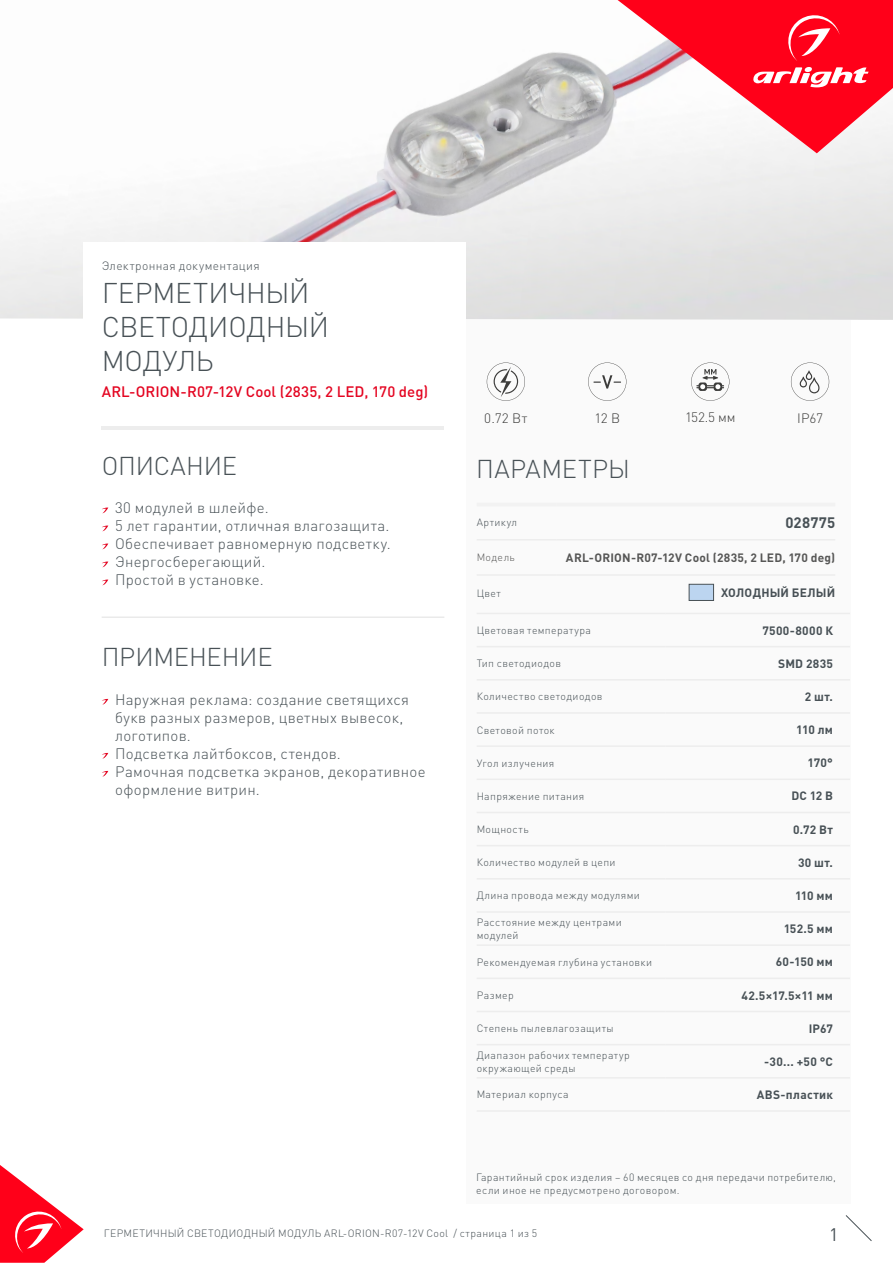
<style>
.page{position:relative;width:893px;height:1263px;background:#fff}
.page>*{position:absolute;margin:0;border:0;box-sizing:border-box;transform-origin:0 0}
.t1{font:300 28.2px/33.9px "DIN Pro";letter-spacing:-.01em;color:#485156}
.t2{font:300 25.5px "DIN Pro";letter-spacing:-.005em;color:#485156}
.t3{font:300 25.5px "DIN Pro";letter-spacing:.015em;color:#485156}
.t4{font:18px "DIN Pro";color:#485156}
.t5{font:300 15px/18px "DIN Pro";letter-spacing:.02em;color:#485156}
.t6{font:500 15px "DIN Pro";letter-spacing:.005em;color:#e40521}
.t7{font:700 15px "DIN Pro";letter-spacing:.015em;color:#485156}
.t8{font:300 13.5px "DIN Pro";letter-spacing:-.005em;color:#3c3c3b}
.t9{font:700 12px "DIN Pro";letter-spacing:.02em;color:#485156}
.t10{font:700 12px "DIN Pro";letter-spacing:.02em;color:#575756}
.t11{font:300 12px "DIN Pro";letter-spacing:.03em;color:#485156}
.t12{font:300 10.5px/12.6px "DIN Pro";letter-spacing:.035em;color:#485156}
.t13{font:300 10.5px "DIN Pro";letter-spacing:.035em;color:#575756}
</style>
<div class="page">
<svg style="left:0;top:1165px;width:84px;height:98px"></svg>
<svg style="left:845px;top:1215px;width:27px;height:26px"></svg>
<img style="left:0;top:0;width:893px;height:320px">
<div style="left:466px;top:320px;width:384px;height:883px;background:#fafafa"></div>
<svg style="left:618px;top:0;width:275px;height:153px"></svg>
<hr style="left:102px;top:426px;width:342px;height:3px;background:#ededed">
<svg style="left:102px;top:507px;width:6px;height:6px"></svg>
<svg style="left:102px;top:525px;width:6px;height:6px"></svg>
<svg style="left:102px;top:543px;width:6px;height:6px"></svg>
<svg style="left:102px;top:561px;width:6px;height:6px"></svg>
<svg style="left:102px;top:579px;width:6px;height:6px"></svg>
<svg style="left:102px;top:699px;width:6px;height:6px"></svg>
<svg style="left:102px;top:753px;width:6px;height:6px"></svg>
<svg style="left:102px;top:771px;width:6px;height:6px"></svg>
<hr style="left:102px;top:617px;width:342px;height:1px;background:#e3e3e3">
<div style="left:84px;top:242px;width:382px;height:113px;background:#fff"></div>
<svg style="left:791px;top:362px;width:38px;height:39px"></svg>
<svg style="left:487px;top:362px;width:38px;height:39px"></svg>
<svg style="left:588px;top:362px;width:38px;height:39px"></svg>
<svg style="left:691px;top:362px;width:38px;height:39px"></svg>
<hr style="left:477px;top:503px;width:79px;height:3px;background:#f2f2f2">
<hr style="left:556px;top:503px;width:279px;height:3px;background:#f2f2f2">
<hr style="left:477px;top:539px;width:79px;height:1px;background:#ededed">
<hr style="left:556px;top:539px;width:279px;height:1px;background:#ededed">
<hr style="left:477px;top:574px;width:79px;height:2px;background:#ededed">
<hr style="left:556px;top:574px;width:279px;height:2px;background:#ededed">
<hr style="left:477px;top:712px;width:188px;height:2px;background:#ededed">
<hr style="left:665px;top:712px;width:185px;height:2px;background:#ededed">
<hr style="left:477px;top:745px;width:188px;height:2px;background:#ededed">
<hr style="left:665px;top:745px;width:185px;height:2px;background:#ededed">
<hr style="left:477px;top:778px;width:188px;height:2px;background:#ededed">
<hr style="left:665px;top:778px;width:185px;height:2px;background:#ededed">
<hr style="left:477px;top:812px;width:188px;height:1px;background:#ededed">
<hr style="left:665px;top:812px;width:185px;height:1px;background:#ededed">
<hr style="left:477px;top:845px;width:188px;height:1px;background:#ededed">
<hr style="left:665px;top:845px;width:185px;height:1px;background:#ededed">
<hr style="left:477px;top:878px;width:188px;height:1px;background:#ededed">
<hr style="left:665px;top:878px;width:185px;height:1px;background:#ededed">
<hr style="left:477px;top:911px;width:188px;height:2px;background:#ededed">
<hr style="left:665px;top:911px;width:185px;height:2px;background:#ededed">
<hr style="left:477px;top:944px;width:188px;height:2px;background:#ededed">
<hr style="left:665px;top:944px;width:185px;height:2px;background:#ededed">
<hr style="left:477px;top:613px;width:188px;height:1px;background:#ededed">
<hr style="left:477px;top:646px;width:188px;height:1px;background:#ededed">
<hr style="left:665px;top:613px;width:185px;height:1px;background:#ededed">
<hr style="left:665px;top:646px;width:185px;height:1px;background:#ededed">
<hr style="left:477px;top:679px;width:188px;height:1px;background:#ededed">
<hr style="left:665px;top:679px;width:185px;height:1px;background:#ededed">
<hr style="left:477px;top:977px;width:188px;height:2px;background:#ededed">
<hr style="left:665px;top:977px;width:185px;height:2px;background:#ededed">
<hr style="left:477px;top:1011px;width:188px;height:1px;background:#ededed">
<hr style="left:477px;top:1044px;width:188px;height:1px;background:#ededed">
<hr style="left:477px;top:1077px;width:188px;height:1px;background:#ededed">
<hr style="left:477px;top:1110px;width:188px;height:2px;background:#ededed">
<hr style="left:665px;top:1011px;width:185px;height:1px;background:#ededed">
<hr style="left:665px;top:1044px;width:185px;height:1px;background:#ededed">
<hr style="left:665px;top:1077px;width:185px;height:1px;background:#ededed">
<hr style="left:665px;top:1110px;width:185px;height:2px;background:#ededed">
<div style="left:689px;top:584px;width:25px;height:17px;background:#bcd5f0;border:1px solid #485156"></div>
<p class="t11" style="left:102px;top:257px;width:160px">Электронная документация</p>
<h1 class="t1" style="left:102px;top:275px;width:229px">ГЕРМЕТИЧНЫЙ<br>СВЕТОДИОДНЫЙ<br>МОДУЛЬ</h1>
<h3 class="t6" style="left:102px;top:381px;width:328px">ARL-ORION-R07-12V Cool (2835, 2 LED, 170 deg)</h3>
<h2 class="t2" style="left:102px;top:448px;width:137px">ОПИСАНИЕ</h2>
<h3 class="t5" style="left:115px;top:498px;width:277px">30 модулей в шлейфе.<br>5 лет гарантии, отличная влагозащита.<br>Обеспечивает равномерную подсветку.<br>Энергосберегающий.<br>Простой в установке.</h3>
<h2 class="t2" style="left:102px;top:639px;width:172px">ПРИМЕНЕНИЕ</h2>
<h3 class="t5" style="left:115px;top:690px;width:312px">Наружная реклама: создание светящихся букв разных размеров, цветных вывесок, логотипов.<br>Подсветка лайтбоксов, стендов.<br>Рамочная подсветка экранов, декоративное оформление витрин.</h3>
<p class="t8" style="left:484px;top:409px;width:45px">0.72 Вт</p>
<p class="t8" style="left:594px;top:409px;width:27px">12 В</p>
<p class="t8" style="left:685px;top:408px;width:52px">152.5 мм</p>
<p class="t8" style="left:797px;top:409px;width:27px">IP67</p>
<h2 class="t3" style="left:476px;top:451px;width:155px">ПАРАМЕТРЫ</h2>
<p class="t12" style="left:477px;top:516px;width:42px">Артикул</p>
<h3 class="t7" style="left:785px;top:512px;width:51px">028775</h3>
<p class="t13" style="left:477px;top:550px;width:40px">Модель</p>
<p class="t10" style="left:566px;top:549px;width:271px">ARL-ORION-R07-12V Cool (2835, 2 LED, 170 deg)</p>
<p class="t12" style="left:477px;top:586px;width:26px">Цвет</p>
<p class="t9" style="left:721px;top:585px;width:116px">ХОЛОДНЫЙ БЕЛЫЙ</p>
<p class="t12" style="left:477px;top:623px;width:116px">Цветовая температура</p>
<p class="t9" style="left:762px;top:622px;width:72px">7500-8000 К</p>
<p class="t12" style="left:477px;top:657px;width:86px">Тип светодиодов</p>
<p class="t9" style="left:778px;top:655px;width:56px">SMD 2835</p>
<p class="t12" style="left:477px;top:690px;width:127px">Количество светодиодов</p>
<p class="t9" style="left:805px;top:688px;width:30px">2 шт.</p>
<p class="t12" style="left:477px;top:723px;width:80px">Световой поток</p>
<p class="t9" style="left:796px;top:722px;width:38px">110 лм</p>
<p class="t12" style="left:477px;top:756px;width:79px">Угол излучения</p>
<p class="t9" style="left:807px;top:755px;width:27px">170°</p>
<p class="t12" style="left:477px;top:789px;width:109px">Напряжение питания</p>
<p class="t9" style="left:791px;top:788px;width:43px">DC 12 B</p>
<p class="t12" style="left:477px;top:822px;width:53px">Мощность</p>
<p class="t9" style="left:793px;top:821px;width:41px">0.72 Вт</p>
<p class="t12" style="left:477px;top:856px;width:140px">Количество модулей в цепи</p>
<p class="t9" style="left:798px;top:854px;width:37px">30 шт.</p>
<p class="t12" style="left:477px;top:889px;width:165px">Длина провода между модулями</p>
<p class="t9" style="left:795px;top:887px;width:40px">110 мм</p>
<p class="t12" style="left:477px;top:916px;width:146px">Расстояние между центрами модулей</p>
<p class="t9" style="left:784px;top:921px;width:51px">152.5 мм</p>
<p class="t12" style="left:477px;top:955px;width:177px">Рекомендуемая глубина установки</p>
<p class="t9" style="left:776px;top:954px;width:59px">60-150 мм</p>
<p class="t12" style="left:477px;top:988px;width:39px">Размер</p>
<p class="t9" style="left:741px;top:987px;width:93px">42.5×17.5×11 мм</p>
<p class="t12" style="left:477px;top:1021px;width:139px">Степень пылевлагозащиты</p>
<p class="t9" style="left:809px;top:1020px;width:26px">IP67</p>
<p class="t12" style="left:477px;top:1048px;width:155px">Диапазон рабочих температур окружающей среды</p>
<p class="t9" style="left:764px;top:1053px;width:70px">-30... +50 °C</p>
<p class="t12" style="left:477px;top:1088px;width:93px">Материал корпуса</p>
<p class="t9" style="left:757px;top:1086px;width:78px">ABS-пластик</p>
<p class="t12" style="left:476px;top:1170px;width:361px">Гарантийный срок изделия – 60 месяцев со дня передачи потребителю, если иное не предусмотрено договором.</p>
<p class="t12" style="left:104px;top:1226px;width:435px">ГЕРМЕТИЧНЫЙ СВЕТОДИОДНЫЙ МОДУЛЬ ARL-ORION-R07-12V Cool / страница 1 из 5</p>
<h3 class="t4" style="left:829px;top:1222px;width:11px">1</h3>
</div>
